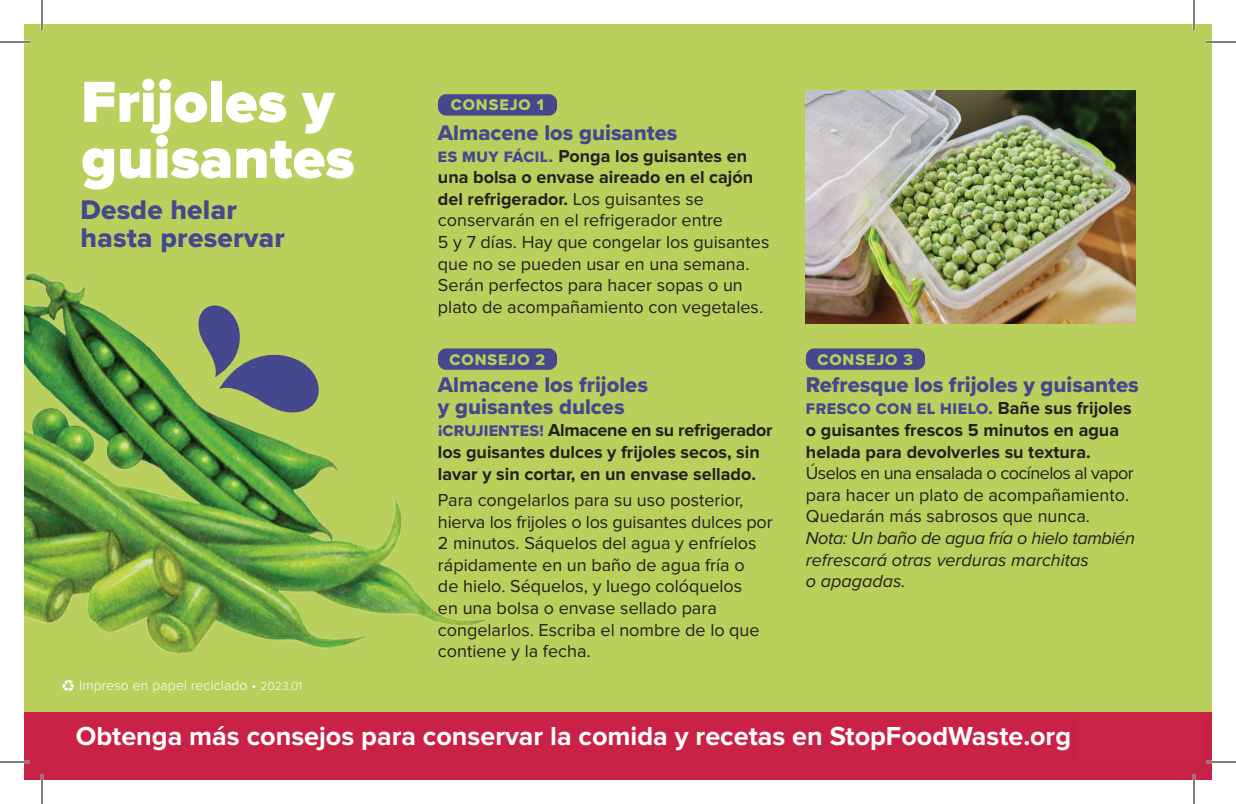
<style>
.page{position:relative;width:1236px;height:804px;background:#fff}
.page>*{position:absolute;margin:0;border:0;box-sizing:border-box;transform-origin:0 0}
.t1{font:900 60px/56px "Proxima Nova";color:#fff}
.t2{font:28px/28px "Proxima Nova Extrabld";letter-spacing:.01em;color:#45488d}
.t3{font:700 27px "Proxima Nova";color:#fff}
.t4{font:22px/22px "Proxima Nova Extrabld";color:#45488d}
.t5{font:18px/21.6px "Proxima Nova";color:#231f20}
.t6{font:700 18px/21.6px "Proxima Nova";color:#231f20}
.t7{font:italic 18px/21.6px "Proxima Nova";color:#231f20}
.t8{font:16px "Proxima Nova Extrabld";letter-spacing:.03em;color:#45488d}
.t9{font:16px "Proxima Nova Extrabld";letter-spacing:.06em;color:#b9d05d}
.t10{font:300 14px "Proxima Nova";letter-spacing:.01em;color:#fff}
.s1{font-size:12px}
.s2{font-family:"Proxima Nova Extrabld";font-size:15.6px;color:#45488d}
.s3{font-weight:700}
.s4{font-family:"Proxima Nova Extrabld";font-weight:400;font-size:16px;color:#45488d}
.s5{font-family:"Proxima Nova";font-weight:700;font-size:18px;color:#231f20}
</style>
<div class="page">
<div style="left:24px;top:24px;width:1188px;height:738px;background:#b9d05d"></div>
<img style="left:24px;top:273px;width:466px;height:381px">
<svg style="left:192px;top:305px;width:127px;height:117px"></svg>
<img style="left:806px;top:90px;width:329px;height:233px">
<div style="left:438px;top:348px;width:119px;height:22px;background:#45488d;border-radius:8px"></div>
<div style="left:806px;top:348px;width:119px;height:22px;background:#45488d;border-radius:8px"></div>
<div style="left:438px;top:94px;width:119px;height:22px;background:#45488d;border-radius:8px"></div>
<svg style="left:62px;top:680px;width:12px;height:12px"></svg>
<div style="left:24px;top:712px;width:1188px;height:68px;background:#ca2247"></div>
<hr style="left:0;top:41px;width:30px;height:2px;background:#fff">
<hr style="left:1206px;top:41px;width:30px;height:2px;background:#fff">
<hr style="left:0;top:761px;width:30px;height:2px;background:#fff">
<hr style="left:1206px;top:761px;width:30px;height:2px;background:#fff">
<hr style="left:41px;top:0;width:2px;height:30px;background:#fff">
<hr style="left:41px;top:774px;width:2px;height:30px;background:#fff">
<hr style="left:1193px;top:0;width:2px;height:30px;background:#fff">
<hr style="left:1193px;top:774px;width:2px;height:30px;background:#fff">
<hr style="left:0;top:42px;width:30px;height:1px;background:#000">
<hr style="left:1206px;top:42px;width:30px;height:1px;background:#000">
<hr style="left:0;top:762px;width:30px;height:1px;background:#000">
<hr style="left:1206px;top:762px;width:30px;height:1px;background:#000">
<hr style="left:42px;top:0;width:1px;height:30px;background:#000">
<hr style="left:42px;top:774px;width:1px;height:30px;background:#000">
<hr style="left:1194px;top:0;width:1px;height:30px;background:#000">
<hr style="left:1194px;top:774px;width:1px;height:30px;background:#000">
<h1 class="t1" style="left:81px;top:76px;width:275px">Frijoles y guisantes</h1>
<h2 class="t2" style="left:80px;top:195px;width:206px">Desde helar hasta preservar</h2>
<p class="t10" style="left:79px;top:679px;width:224px">Impreso en papel reciclado • <span class="s1">2023.01</span></p>
<p class="t9" style="left:451px;top:93px;width:95px">CONSEJO 1</p>
<p class="t4" style="left:438px;top:121px;width:241px">Almacene los guisantes</p>
<p class="t5" style="left:438px;top:145px;width:333px"><span class="s2">ES MUY FÁCIL.</span> <span class="s3">Ponga los guisantes en una bolsa o envase aireado en el cajón del refrigerador.</span> Los guisantes se conservarán en el refrigerador entre<br>5 y 7 días. Hay que congelar los guisantes que no se pueden usar en una semana.<br>Serán perfectos para hacer sopas o un plato de acompañamiento con vegetales.</p>
<p class="t9" style="left:449px;top:347px;width:97px">CONSEJO 2</p>
<p class="t4" style="left:438px;top:374px;width:212px">Almacene los frijoles y guisantes dulces</p>
<p class="t6" style="left:438px;top:420px;width:336px"><span class="s4">¡CRUJIENTES!</span> Almacene en su refrigerador los guisantes dulces y frijoles secos, sin lavar y sin cortar, en un envase sellado.</p>
<p class="t5" style="left:438px;top:489px;width:336px">Para congelarlos para su uso posterior, hierva los frijoles o los guisantes dulces por 2 minutos. Sáquelos del agua y enfríelos rápidamente en un baño de agua fría o<br>de hielo. Séquelos, y luego colóquelos<br>en una bolsa o envase sellado para congelarlos. Escriba el nombre de lo que contiene y la fecha.</p>
<p class="t9" style="left:817px;top:347px;width:97px">CONSEJO 3</p>
<p class="t4" style="left:806px;top:374px;width:335px">Refresque los frijoles y guisantes</p>
<p class="t8" style="left:806px;top:397px;width:327px">FRESCO CON EL HIELO. <span class="s5">Bañe sus frijoles</span></p>
<p class="t6" style="left:806px;top:420px;width:315px">o guisantes frescos 5 minutos en agua helada para devolverles su textura.</p>
<p class="t5" style="left:806px;top:463px;width:329px">Úselos en una ensalada o cocínelos al vapor para hacer un plato de acompañamiento.<br>Quedarán más sabrosos que nunca.</p>
<p class="t7" style="left:806px;top:528px;width:331px">Nota: Un baño de agua fría o hielo también refrescará otras verduras marchitas<br>o apagadas.</p>
<h3 class="t3" style="left:76px;top:721px;width:997px">Obtenga más consejos para conservar la comida y recetas en StopFoodWaste.org</h3>
</div>
